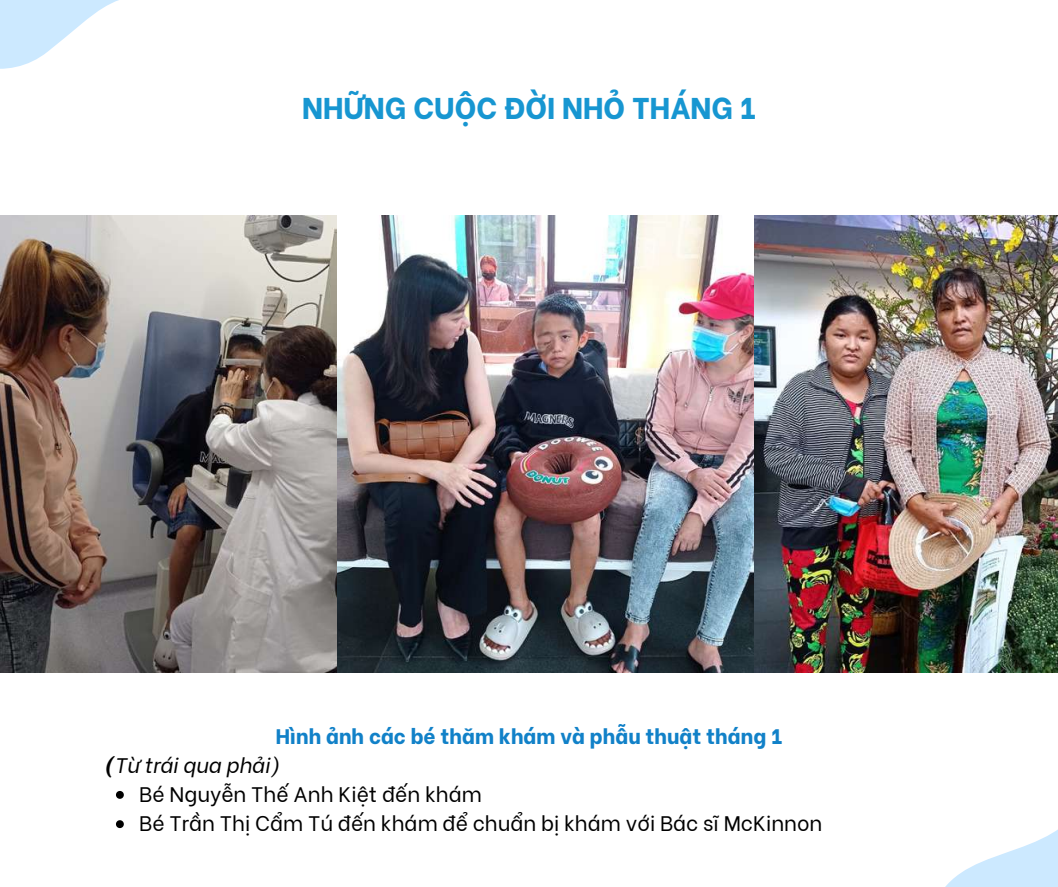
<style>
.page{position:relative;width:1058px;height:887px;background:#fff}
.page>*{position:absolute;margin:0;border:0;box-sizing:border-box;transform-origin:0 0}
.t1{font:800 30px "Be Vietnam";color:#1796d1}
.t2{font:21px/29.2px "Be Vietnam";color:#000}
.t3{font:800 21px/29.2px "Be Vietnam";color:#1181c8}
.s1{font-style:italic;color:#000}
.s2{font-weight:400;font-style:italic;color:#000}
</style>
<div class="page">
<svg style="left:0;top:0;width:119px;height:69px"></svg>
<svg style="left:116px;top:791px;width:8px;height:7px"></svg>
<svg style="left:116px;top:820px;width:8px;height:8px"></svg>
<svg style="left:904px;top:670px;width:154px;height:216px"></svg>
<img style="left:336px;top:215px;width:418px;height:457px">
<img style="left:0;top:215px;width:336px;height:457px">
<img style="left:754px;top:215px;width:303px;height:457px">
<h1 class="t1" style="left:302px;top:84px;width:455px">NHỮNG CUỘC ĐỜI NHỎ THÁNG 1</h1>
<p class="t3" style="left:104px;top:719px;width:680px;text-indent:172px">Hình ảnh các bé thăm khám và phẫu thuật tháng 1 <span class="s1">(</span><span class="s2">Từ trái qua phải)</span></p>
<p class="t2" style="left:139px;top:777px;width:684px">Bé Nguyễn Thế Anh Kiệt đến khám<br>Bé Trần Thị Cẩm Tú đến khám để chuẩn bị khám với Bác sĩ McKinnon</p>
</div>
